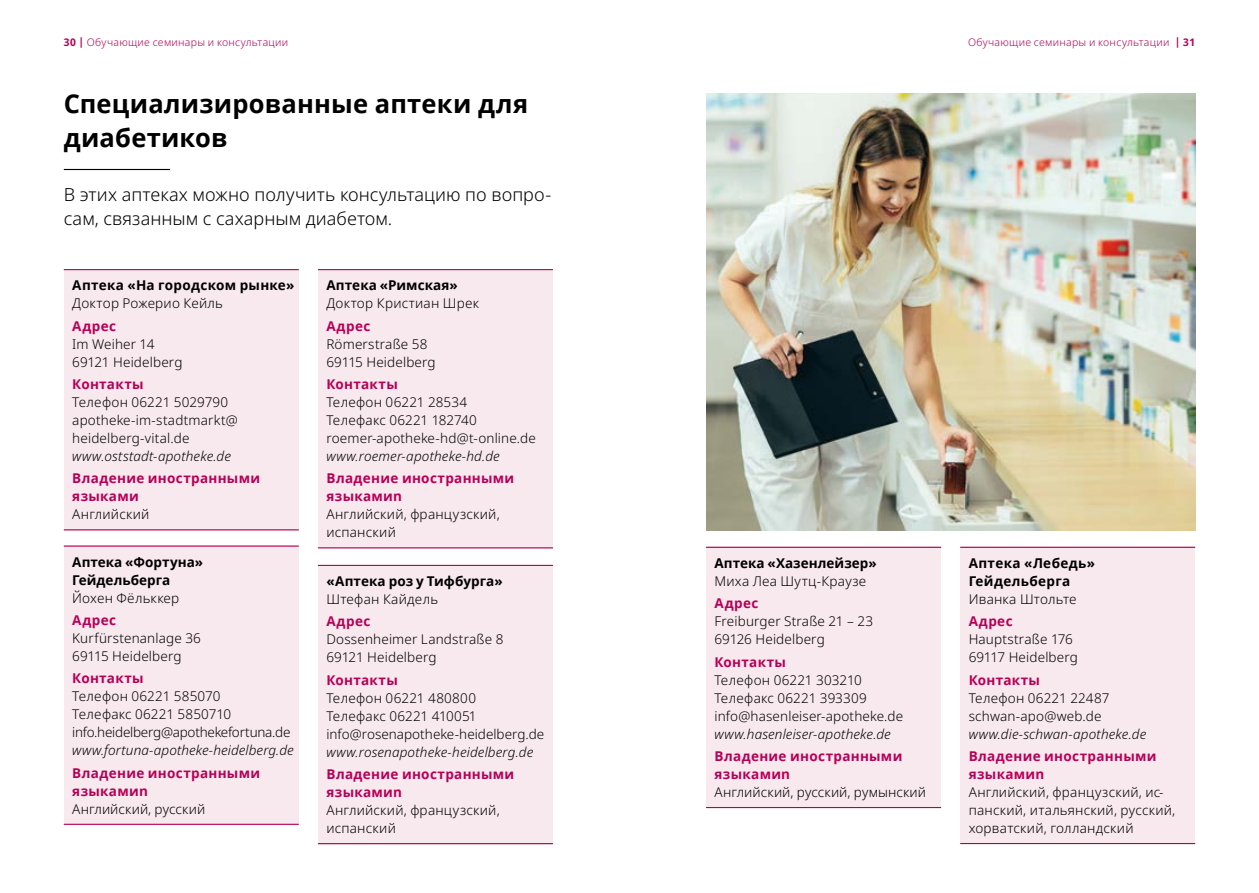
<style>
.page{position:relative;width:1259px;height:893px;background:#fff}
.page>*{position:absolute;margin:0;border:0;box-sizing:border-box;transform-origin:0 0}
.Headline_24pt_Bold_s{font:700 25.5px/34.2px "Noto Sans";letter-spacing:.01em;color:#000}
.Kapitelstarter_Einle{font:300 18px/24.3px "Noto Sans";color:#000}
.Fließtext_9pt_Frutig{font:300 13.5px/18px "Noto Sans";letter-spacing:.01em;color:#000}
.Fließtext_9pt_Frutig-2{font:700 13.5px/18px "Noto Sans";letter-spacing:.025em;color:#b60056}
.Fließtext_9pt_Frutig-3{font:italic 300 13.5px "Noto Sans";letter-spacing:.005em;color:#000}
.Fließtext_9pt_Frutig-4{font:700 13.5px/18px "Noto Sans";letter-spacing:.005em;color:#000}
.Fließtext_9pt_Frutig-5{font:700 13.5px/18px "Noto Sans";letter-spacing:.025em;color:#000}
.Fließtext_9pt_Frutig-6{font:300 13.5px "Noto Sans";letter-spacing:-.02em;color:#000}
.t1{font:300 10.5px "Noto Sans";letter-spacing:.025em;color:#b60056}
.s1{font-weight:700}
</style>
<div class="page">
<hr style="left:64px;top:169px;width:106px;height:1px;background:#000">
<div style="left:64px;top:269px;width:235px;height:261px;background:#f8e9ee"></div>
<hr style="left:64px;top:269px;width:235px;height:1px;background:#b60056">
<hr style="left:64px;top:529px;width:235px;height:1px;background:#b60056">
<div style="left:64px;top:545px;width:235px;height:280px;background:#f8e9ee"></div>
<hr style="left:64px;top:545px;width:235px;height:2px;background:#b60056">
<hr style="left:64px;top:824px;width:235px;height:1px;background:#b60056">
<div style="left:706px;top:547px;width:235px;height:261px;background:#f8e9ee"></div>
<hr style="left:706px;top:547px;width:235px;height:1px;background:#b60056">
<hr style="left:706px;top:807px;width:235px;height:1px;background:#b60056">
<div style="left:960px;top:547px;width:235px;height:297px;background:#f8e9ee"></div>
<hr style="left:960px;top:547px;width:235px;height:1px;background:#b60056">
<hr style="left:960px;top:843px;width:235px;height:1px;background:#b60056">
<div style="left:318px;top:269px;width:235px;height:279px;background:#f8e9ee"></div>
<hr style="left:318px;top:269px;width:235px;height:1px;background:#b60056">
<hr style="left:318px;top:547px;width:235px;height:1px;background:#b60056">
<div style="left:318px;top:565px;width:235px;height:279px;background:#f8e9ee"></div>
<hr style="left:318px;top:565px;width:235px;height:1px;background:#b60056">
<hr style="left:318px;top:843px;width:235px;height:1px;background:#b60056">
<img style="left:706px;top:94px;width:489px;height:436px">
<p class="t1" style="left:64px;top:35px;width:226px"><span class="s1">30 |</span> Обучающие семинары и консультации</p>
<p class="t1" style="left:968px;top:35px;width:229px">Обучающие семинары и консультации <span class="s1">| 31</span></p>
<h2 class="Headline_24pt_Bold_s" style="left:64px;top:87px;width:466px">Специализированные аптеки для диабетиков</h2>
<p class="Kapitelstarter_Einle" style="left:64px;top:183px;width:489px">В этих аптеках можно получить консультацию по вопро&shy;сам, связанным с сахарным диабетом.</p>
<p class="Fließtext_9pt_Frutig-5" style="left:72px;top:277px;width:224px">Аптека «На городском рынке»</p>
<p class="Fließtext_9pt_Frutig" style="left:72px;top:295px;width:152px">Доктор Рожерио Кейль</p>
<p class="Fließtext_9pt_Frutig-2" style="left:72px;top:317px;width:45px">Адрес</p>
<p class="Fließtext_9pt_Frutig" style="left:72px;top:335px;width:84px">Im Weiher 14</p>
<p class="Fließtext_9pt_Frutig" style="left:72px;top:353px;width:112px">69121 Heidelberg</p>
<p class="Fließtext_9pt_Frutig-2" style="left:72px;top:375px;width:73px">Контакты</p>
<p class="Fließtext_9pt_Frutig" style="left:72px;top:393px;width:157px">Телефон 06221 5029790</p>
<p class="Fließtext_9pt_Frutig" style="left:72px;top:411px;width:167px">apotheke-im-stadtmarkt@</p>
<p class="Fließtext_9pt_Frutig" style="left:72px;top:429px;width:119px">heidelberg-vital.de</p>
<p class="Fließtext_9pt_Frutig-3" style="left:72px;top:446px;width:160px">www.oststadt-apotheke.de</p>
<p class="Fließtext_9pt_Frutig-2" style="left:72px;top:470px;width:189px">Владение иностранными языками</p>
<p class="Fließtext_9pt_Frutig" style="left:72px;top:506px;width:79px">Английский</p>
<p class="Fließtext_9pt_Frutig-4" style="left:72px;top:553px;width:132px">Аптека «Фортуна»<br>Гейдельберга</p>
<p class="Fließtext_9pt_Frutig" style="left:72px;top:589px;width:109px">Йохен Фёльккер</p>
<p class="Fließtext_9pt_Frutig-2" style="left:72px;top:612px;width:45px">Адрес</p>
<p class="Fließtext_9pt_Frutig" style="left:72px;top:630px;width:130px">Kurfürstenanlage 36</p>
<p class="Fließtext_9pt_Frutig" style="left:72px;top:648px;width:111px">69115 Heidelberg</p>
<p class="Fließtext_9pt_Frutig-2" style="left:72px;top:670px;width:73px">Контакты</p>
<p class="Fließtext_9pt_Frutig" style="left:72px;top:688px;width:150px">Телефон 06221 585070</p>
<p class="Fließtext_9pt_Frutig" style="left:72px;top:706px;width:160px">Телефакс 06221 5850710</p>
<p class="Fließtext_9pt_Frutig-6" style="left:72px;top:723px;width:220px">info.heidelberg@apothekefortuna.de</p>
<p class="Fließtext_9pt_Frutig-3" style="left:72px;top:741px;width:223px">www.fortuna-apotheke-heidelberg.de</p>
<p class="Fließtext_9pt_Frutig-2" style="left:72px;top:764px;width:189px">Владение иностранными языкамиn</p>
<p class="Fließtext_9pt_Frutig" style="left:72px;top:800px;width:134px">Английский, русский</p>
<p class="Fließtext_9pt_Frutig-4" style="left:326px;top:277px;width:133px">Аптека «Римская»</p>
<p class="Fließtext_9pt_Frutig" style="left:326px;top:295px;width:154px">Доктор Кристиан Шрек</p>
<p class="Fließtext_9pt_Frutig-2" style="left:326px;top:317px;width:45px">Адрес</p>
<p class="Fließtext_9pt_Frutig" style="left:326px;top:335px;width:103px">Römerstraße 58</p>
<p class="Fließtext_9pt_Frutig" style="left:326px;top:353px;width:111px">69115 Heidelberg</p>
<p class="Fließtext_9pt_Frutig-2" style="left:326px;top:375px;width:73px">Контакты</p>
<p class="Fließtext_9pt_Frutig" style="left:326px;top:393px;width:142px">Телефон 06221 28534</p>
<p class="Fließtext_9pt_Frutig" style="left:326px;top:411px;width:152px">Телефакс 06221 182740</p>
<p class="Fließtext_9pt_Frutig" style="left:326px;top:429px;width:211px">roemer-apotheke-hd@t-online.de</p>
<p class="Fließtext_9pt_Frutig-3" style="left:326px;top:446px;width:175px">www.roemer-apotheke-hd.de</p>
<p class="Fließtext_9pt_Frutig-2" style="left:326px;top:470px;width:189px">Владение иностранными языкамиn</p>
<p class="Fließtext_9pt_Frutig" style="left:326px;top:506px;width:175px">Английский, французский, испанский</p>
<p class="Fließtext_9pt_Frutig-4" style="left:326px;top:573px;width:178px">«Аптека роз у Тифбурга»</p>
<p class="Fließtext_9pt_Frutig" style="left:326px;top:591px;width:113px">Штефан Кайдель</p>
<p class="Fließtext_9pt_Frutig-2" style="left:326px;top:613px;width:45px">Адрес</p>
<p class="Fließtext_9pt_Frutig" style="left:326px;top:631px;width:178px">Dossenheimer Landstraße 8</p>
<p class="Fließtext_9pt_Frutig" style="left:326px;top:649px;width:112px">69121 Heidelberg</p>
<p class="Fließtext_9pt_Frutig-2" style="left:326px;top:671px;width:73px">Контакты</p>
<p class="Fließtext_9pt_Frutig" style="left:326px;top:689px;width:151px">Телефон 06221 480800</p>
<p class="Fließtext_9pt_Frutig" style="left:326px;top:707px;width:152px">Телефакс 06221 410051</p>
<p class="Fließtext_9pt_Frutig" style="left:326px;top:725px;width:219px">info@rosenapotheke-heidelberg.de</p>
<p class="Fließtext_9pt_Frutig-3" style="left:326px;top:742px;width:208px">www.rosenapotheke-heidelberg.de</p>
<p class="Fließtext_9pt_Frutig-2" style="left:326px;top:765px;width:189px">Владение иностранными языкамиn</p>
<p class="Fließtext_9pt_Frutig" style="left:326px;top:801px;width:175px">Английский, французский,</p>
<p class="Fließtext_9pt_Frutig" style="left:326px;top:819px;width:71px">испанский</p>
<p class="Fließtext_9pt_Frutig-4" style="left:714px;top:555px;width:164px">Аптека «Хазенлейзер»</p>
<p class="Fließtext_9pt_Frutig" style="left:714px;top:573px;width:153px">Миха Леа Шутц-Краузе</p>
<p class="Fließtext_9pt_Frutig-2" style="left:714px;top:595px;width:45px">Адрес</p>
<p class="Fließtext_9pt_Frutig" style="left:714px;top:613px;width:160px">Freiburger Straße 21 – 23</p>
<p class="Fließtext_9pt_Frutig" style="left:714px;top:631px;width:112px">69126 Heidelberg</p>
<p class="Fließtext_9pt_Frutig-2" style="left:714px;top:653px;width:73px">Контакты</p>
<p class="Fließtext_9pt_Frutig" style="left:714px;top:671px;width:149px">Телефон 06221 303210</p>
<p class="Fließtext_9pt_Frutig" style="left:714px;top:689px;width:154px">Телефакс 06221 393309</p>
<p class="Fließtext_9pt_Frutig" style="left:714px;top:707px;width:190px">info@hasenleiser-apotheke.de</p>
<p class="Fließtext_9pt_Frutig-3" style="left:714px;top:724px;width:178px">www.hasenleiser-apotheke.de</p>
<p class="Fließtext_9pt_Frutig-2" style="left:714px;top:747px;width:189px">Владение иностранными языкамиn</p>
<p class="Fließtext_9pt_Frutig" style="left:714px;top:783px;width:213px">Английский, русский, румынский</p>
<p class="Fließtext_9pt_Frutig-5" style="left:968px;top:555px;width:128px">Аптека «Лебедь»<br>Гейдельберга</p>
<p class="Fließtext_9pt_Frutig" style="left:968px;top:591px;width:109px">Иванка Штольте</p>
<p class="Fließtext_9pt_Frutig-2" style="left:968px;top:613px;width:45px">Адрес</p>
<p class="Fließtext_9pt_Frutig" style="left:968px;top:631px;width:106px">Hauptstraße 176</p>
<p class="Fließtext_9pt_Frutig" style="left:968px;top:649px;width:111px">69117 Heidelberg</p>
<p class="Fließtext_9pt_Frutig-2" style="left:968px;top:671px;width:73px">Контакты</p>
<p class="Fließtext_9pt_Frutig" style="left:968px;top:689px;width:142px">Телефон 06221 22487</p>
<p class="Fließtext_9pt_Frutig" style="left:968px;top:707px;width:134px">schwan-apo@web.de</p>
<p class="Fließtext_9pt_Frutig-3" style="left:968px;top:724px;width:179px">www.die-schwan-apotheke.de</p>
<p class="Fließtext_9pt_Frutig-2" style="left:968px;top:747px;width:189px">Владение иностранными языкамиn</p>
<p class="Fließtext_9pt_Frutig" style="left:968px;top:783px;width:208px">Английский, французский, ис&shy;панский, итальянский, русский, хорватский, голландский</p>
</div>
